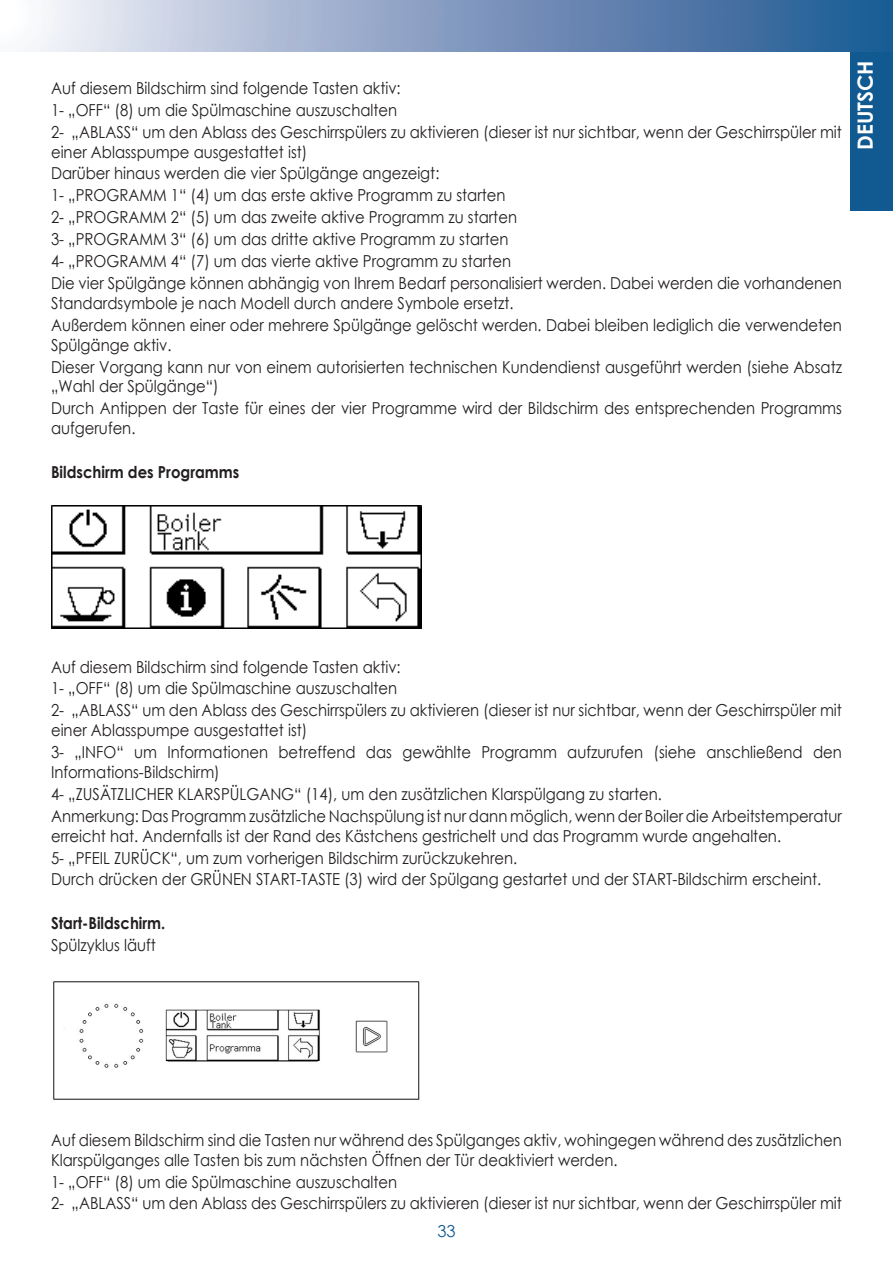
<style>
.page{position:relative;width:893px;height:1263px;background:#fff}
.page>*{position:absolute;margin:0;border:0;box-sizing:border-box;transform-origin:0 0}
.t1{font:700 21px "Century Gothic";color:#fff}
.t2{font:16.5px/21.9px "Century Gothic";color:#231f20;scale:.9 1}
.t3{font:700 16.5px "Century Gothic";color:#231f20;scale:.9 1}
.t4{font:16.5px "Century Gothic";color:#115a91}
</style>
<div class="page">
<div style="left:850px;top:0;width:43px;height:210px;background:#115a91"></div>
<div style="left:0;top:0;width:893px;height:51px;background:linear-gradient(to right,#f9f3fa,#18508e)"></div>
<img style="left:51px;top:505px;width:370px;height:124px">
<img style="left:53px;top:981px;width:367px;height:119px">
<p class="t2" style="left:51px;top:77px;width:880px">Auf diesem Bildschirm sind folgende Tasten aktiv:<br>1- „OFF“ (8) um die Spülmaschine auszuschalten<br>2- „ABLASS“ um den Ablass des Geschirrspülers zu aktivieren (dieser ist nur sichtbar, wenn der Geschirrspüler mit</p>
<p class="t2" style="left:51px;top:140px;width:880px">einer Ablasspumpe ausgestattet ist)<br>Darüber hinaus werden die vier Spülgänge angezeigt:<br>1- „PROGRAMM 1“ (4) um das erste aktive Programm zu starten<br>2- „PROGRAMM 2“ (5) um das zweite aktive Programm zu starten<br>3- „PROGRAMM 3“ (6) um das dritte aktive Programm zu starten<br>4- „PROGRAMM 4“ (7) um das vierte aktive Programm zu starten<br>Die vier Spülgänge können abhängig von Ihrem Bedarf personalisiert werden. Dabei werden die vorhandenen</p>
<p class="t2" style="left:51px;top:292px;width:880px">Standardsymbole je nach Modell durch andere Symbole ersetzt.<br>Außerdem können einer oder mehrere Spülgänge gelöscht werden. Dabei bleiben lediglich die verwendeten</p>
<p class="t2" style="left:51px;top:333px;width:880px">Spülgänge aktiv.<br>Dieser Vorgang kann nur von einem autorisierten technischen Kundendienst ausgeführt werden (siehe Absatz</p>
<p class="t2" style="left:51px;top:375px;width:880px">„Wahl der Spülgänge“)<br>Durch Antippen der Taste für eines der vier Programme wird der Bildschirm des entsprechenden Programms</p>
<p class="t2" style="left:51px;top:417px;width:95px">aufgerufen.</p>
<p class="t3" style="left:51px;top:459px;width:211px">Bildschirm des Programms</p>
<p class="t1" style="left:849px;top:150px;width:91px;rotate:-90deg">DEUTSCH</p>
<p class="t2" style="left:51px;top:655px;width:880px">Auf diesem Bildschirm sind folgende Tasten aktiv:<br>1- „OFF“ (8) um die Spülmaschine auszuschalten<br>2- „ABLASS“ um den Ablass des Geschirrspülers zu aktivieren (dieser ist nur sichtbar, wenn der Geschirrspüler mit</p>
<p class="t2" style="left:51px;top:719px;width:880px">einer Ablasspumpe ausgestattet ist)<br>3- „INFO“ um Informationen betreffend das gewählte Programm aufzurufen (siehe anschließend den</p>
<p class="t2" style="left:51px;top:761px;width:880px">Informations-Bildschirm)<br>4- „ZUSÄTZLICHER KLARSPÜLGANG“ (14), um den zusätzlichen Klarspülgang zu starten.<br>Anmerkung: Das Programm zusätzliche Nachspülung ist nur dann möglich, wenn der Boiler die Arbeitstemperatur</p>
<p class="t2" style="left:51px;top:824px;width:857px">erreicht hat. Andernfalls ist der Rand des Kästchens gestrichelt und das Programm wurde angehalten.<br>5- „PFEIL ZURÜCK“, um zum vorherigen Bildschirm zurückzukehren.<br>Durch drücken der GRÜNEN START-TASTE (3) wird der Spülgang gestartet und der START-Bildschirm erscheint.</p>
<p class="t3" style="left:51px;top:911px;width:129px">Start-Bildschirm.</p>
<p class="t2" style="left:51px;top:934px;width:118px">Spülzyklus läuft</p>
<p class="t2" style="left:51px;top:1130px;width:880px;line-height:19.8px">Auf diesem Bildschirm sind die Tasten nur während des Spülganges aktiv, wohingegen während des zusätzlichen<br>Klarspülganges alle Tasten bis zum nächsten Öffnen der Tür deaktiviert werden.</p>
<p class="t2" style="left:51px;top:1170px;width:880px">1- „OFF“ (8) um die Spülmaschine auszuschalten<br>2- „ABLASS“ um den Ablass des Geschirrspülers zu aktivieren (dieser ist nur sichtbar, wenn der Geschirrspüler mit</p>
<p class="t4" style="left:437px;top:1219px;width:20px">33</p>
</div>
